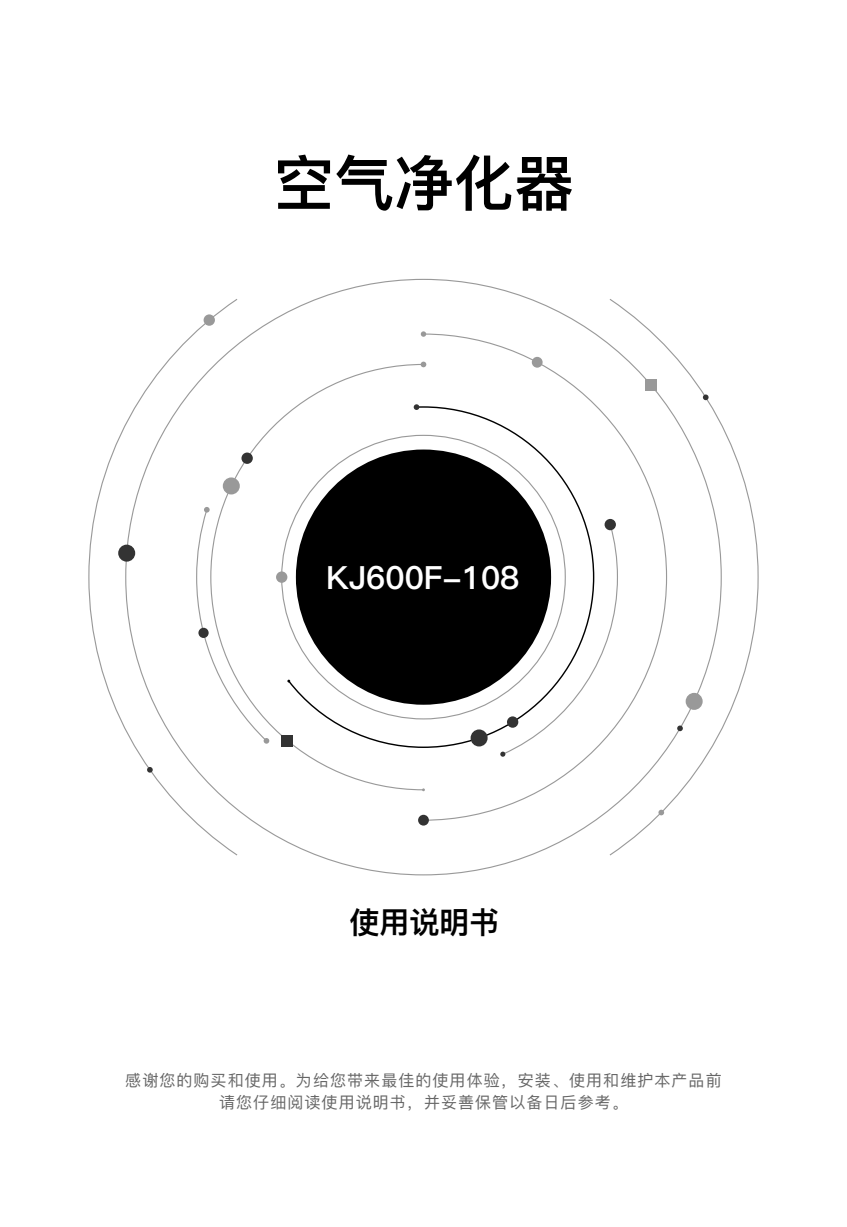
<style>
.page{position:relative;width:847px;height:1227px;background:#fff}
.page>*{position:absolute;margin:0;border:0;box-sizing:border-box;transform-origin:0 0}
.t1{font:60px "Ping Fang SC Heavy";color:#000}
.t2{font:32px "Ping Fang SC Heavy";color:#fff}
.t3{font:30px "Ping Fang SC Heavy";color:#000}
.t4{font:16px/22.4px "Ping Fang SC Medium";letter-spacing:.065em;color:#666;text-align:center}
</style>
<div class="page">
<svg style="left:88px;top:298px;width:671px;height:558px"></svg>
<svg style="left:422px;top:333px;width:245px;height:488px"></svg>
<svg style="left:424px;top:405px;width:171px;height:343px"></svg>
<svg style="left:210px;top:363px;width:214px;height:428px"></svg>
<div style="left:204px;top:314px;width:11px;height:12px;background:#999;border-radius:50%"></div>
<svg style="left:147px;top:767px;width:6px;height:5px"></svg>
<svg style="left:703px;top:394px;width:5px;height:6px"></svg>
<svg style="left:658px;top:809px;width:6px;height:6px"></svg>
<div style="left:276px;top:571px;width:11px;height:12px;background:#999;border-radius:50%"></div>
<svg style="left:414px;top:404px;width:5px;height:6px"></svg>
<div style="left:470px;top:729px;width:17px;height:17px;background:#333;border-radius:50%"></div>
<div style="left:241px;top:452px;width:12px;height:12px;background:#333;border-radius:50%"></div>
<div style="left:223px;top:477px;width:17px;height:17px;background:#999;border-radius:50%"></div>
<div style="left:282px;top:735px;width:11px;height:11px;background:#333"></div>
<svg style="left:500px;top:523px;width:118px;height:233px"></svg>
<div style="left:604px;top:519px;width:12px;height:11px;background:#333;border-radius:50%"></div>
<svg style="left:421px;top:361px;width:5px;height:6px"></svg>
<svg style="left:195px;top:507px;width:74px;height:236px"></svg>
<svg style="left:421px;top:331px;width:5px;height:6px"></svg>
<div style="left:418px;top:814px;width:11px;height:11px;background:#333;border-radius:50%"></div>
<div style="left:532px;top:357px;width:10px;height:11px;background:#999;border-radius:50%"></div>
<div style="left:685px;top:693px;width:17px;height:17px;background:#999;border-radius:50%"></div>
<svg style="left:677px;top:725px;width:6px;height:6px"></svg>
<div style="left:645px;top:379px;width:11px;height:12px;background:#999"></div>
<div style="left:118px;top:544px;width:17px;height:17px;background:#333;border-radius:50%"></div>
<h1 class="t1" style="left:274px;top:153px;width:301px">空⽓净化器</h1>
<h2 class="t2" style="left:326px;top:561px;width:195px">KJ600F-108</h2>
<h3 class="t3" style="left:349px;top:907px;width:151px">使⽤说明书</h3>
<p class="t4" style="left:125px;top:1068px;width:598px">感谢您的购买和使⽤。为给您带来最佳的使⽤体验，安装、使⽤和维护本产品前请您仔细阅读使⽤说明书，并妥善保管以备⽇后参考。</p>
</div>
